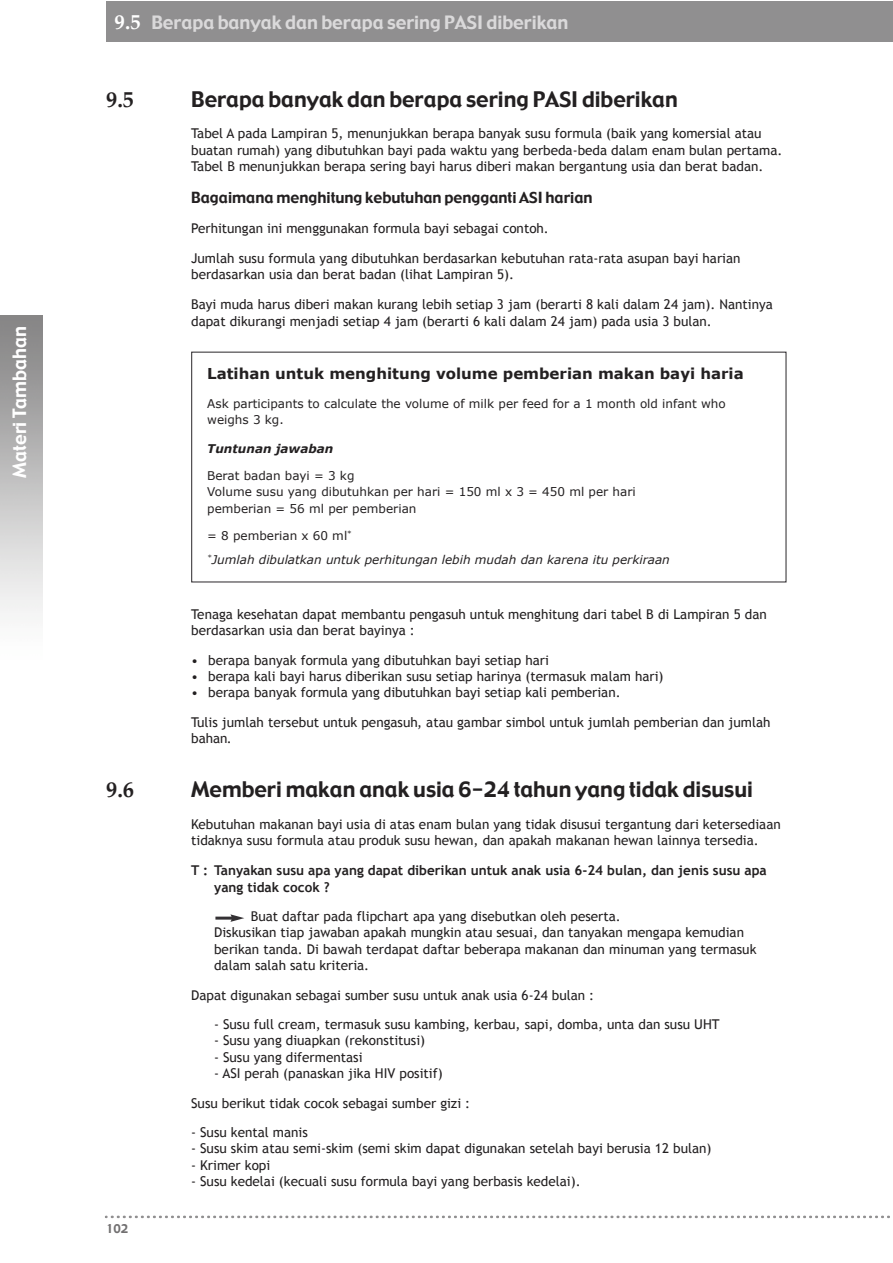
<style>
.page{position:relative;width:893px;height:1263px;background:#fff}
.page>*{position:absolute;margin:0;border:0;box-sizing:border-box;transform-origin:0 0}
.t1{font:700 22.5px "Palatino";color:#232021}
.t2{font:21px "Gadget";color:#232021}
.t3{font:18px "Gadget";color:#dad9da}
.t4{font:18px "Gadget";color:#fff}
.t5{font:700 15px "Verdana";color:#232021}
.t6{font:15px "Gadget";color:#232021}
.t7{font:13.5px/16.5px "Trebuchet MS";color:#232021}
.t8{font:700 13.5px/16.5px "Trebuchet MS";color:#232021}
.t9{font:12px/16.5px "Verdana";color:#232021}
.t10{font:italic 12px/24px "Verdana";color:#232021}
.t11{font:italic 700 12px "Verdana";color:#232021}
.t12{font:12px "Gadget";color:#727071}
.s1{font-family:"Palatino";font-weight:700;font-size:21px;color:#fff}
.s2{font-style:normal}
</style>
<div class="page">
<div style="left:106px;top:1px;width:787px;height:40px;background:#908f90"></div>
<svg style="left:105px;top:1215px;width:785px;height:3px"></svg>
<svg style="left:215px;top:914px;width:29px;height:8px"></svg>
<h3 class="t4" style="left:8px;top:478px;width:153px;rotate:-90deg">Materi Tambahan</h3>
<h3 class="t3" style="left:115px;top:11px;width:455px"><span class="s1">9.5</span> Berapa banyak dan berapa sering PASI diberikan</h3>
<h1 class="t1" style="left:106px;top:88px;width:30px">9.5</h1>
<h2 class="t2" style="left:191px;top:86px;width:488px">Berapa banyak dan berapa sering PASI diberikan</h2>
<p class="t7" style="left:191px;top:125px;width:593px">Tabel A pada Lampiran 5, menunjukkan berapa banyak susu formula (baik yang komersial atau buatan rumah) yang dibutuhkan bayi pada waktu yang berbeda-beda dalam enam bulan pertama.<br>Tabel B menunjukkan berapa sering bayi harus diberi makan bergantung usia dan berat badan.</p>
<p class="t6" style="left:191px;top:188px;width:403px">Bagaimana menghitung kebutuhan pengganti ASI harian</p>
<p class="t7" style="left:191px;top:220px;width:359px">Perhitungan ini menggunakan formula bayi sebagai contoh.</p>
<p class="t7" style="left:191px;top:250px;width:551px">Jumlah susu formula yang dibutuhkan berdasarkan kebutuhan rata-rata asupan bayi harian berdasarkan usia dan berat badan (lihat Lampiran 5).</p>
<p class="t7" style="left:191px;top:296px;width:583px">Bayi muda harus diberi makan kurang lebih setiap 3 jam (berarti 8 kali dalam 24 jam). Nantinya dapat dikurangi menjadi setiap 4 jam (berarti 6 kali dalam 24 jam) pada usia 3 bulan.</p>
<p class="t5" style="left:207px;top:364px;width:538px">Latihan untuk menghitung volume pemberian makan bayi haria</p>
<p class="t9" style="left:207px;top:395px;width:520px">Ask participants to calculate the volume of milk per feed for a 1 month old infant who weighs 3 kg.</p>
<p class="t11" style="left:207px;top:441px;width:128px">Tuntunan jawaban</p>
<p class="t9" style="left:207px;top:467px;width:430px">Berat badan bayi = 3 kg<br>Volume susu yang dibutuhkan per hari = 150 ml x 3 = 450 ml per hari pemberian = 56 ml per pemberian</p>
<p class="t10" style="left:207px;top:523px;width:464px"><span class="s2">= 8 pemberian x 60 ml</span><sup>*<br></sup><sup>*</sup>Jumlah dibulatkan untuk perhitungan lebih mudah dan karena itu perkiraan</p>
<p class="t7" style="left:191px;top:606px;width:577px">Tenaga kesehatan dapat membantu pengasuh untuk menghitung dari tabel B di Lampiran 5 dan berdasarkan usia dan berat bayinya :</p>
<p class="t7" style="left:191px;top:652px;width:359px">• berapa banyak formula yang dibutuhkan bayi setiap hari</p>
<p class="t7" style="left:191px;top:668px;width:474px">• berapa kali bayi harus diberikan susu setiap harinya (termasuk malam hari)</p>
<p class="t7" style="left:191px;top:677px;width:581px;line-height:29.7px">• berapa banyak formula yang dibutuhkan bayi setiap kali pemberian.<br>Tulis jumlah tersebut untuk pengasuh, atau gambar simbol untuk jumlah pemberian dan jumlah</p>
<p class="t7" style="left:191px;top:730px;width:42px">bahan.</p>
<h1 class="t1" style="left:106px;top:778px;width:30px">9.6</h1>
<h2 class="t2" style="left:191px;top:776px;width:563px">Memberi makan anak usia 6-24 tahun yang tidak disusui</h2>
<p class="t7" style="left:191px;top:815px;width:591px">Kebutuhan makanan bayi usia di atas enam bulan yang tidak disusui tergantung dari ketersediaan tidaknya susu formula atau produk susu hewan, dan apakah makanan hewan lainnya tersedia.</p>
<p class="t8" style="left:214px;top:862px;width:554px;text-indent:-23px">T : Tanyakan susu apa yang dapat diberikan untuk anak usia 6-24 bulan, dan jenis susu apa yang tidak cocok ?</p>
<p class="t7" style="left:214px;top:908px;width:544px;text-indent:37px">Buat daftar pada flipchart apa yang disebutkan oleh peserta.<br>Diskusikan tiap jawaban apakah mungkin atau sesuai, dan tanyakan mengapa kemudian berikan tanda. Di bawah terdapat daftar beberapa makanan dan minuman yang termasuk dalam salah satu kriteria.</p>
<p class="t7" style="left:191px;top:986px;width:405px">Dapat digunakan sebagai sumber susu untuk anak usia 6-24 bulan :</p>
<p class="t7" style="left:214px;top:1016px;width:507px">- Susu full cream, termasuk susu kambing, kerbau, sapi, domba, unta dan susu UHT</p>
<p class="t7" style="left:214px;top:1032px;width:213px">- Susu yang diuapkan (rekonstitusi)</p>
<p class="t7" style="left:214px;top:1049px;width:150px">- Susu yang difermentasi</p>
<p class="t7" style="left:214px;top:1065px;width:230px">- ASI perah (panaskan jika HIV positif)</p>
<p class="t7" style="left:191px;top:1094px;width:281px">Susu berikut tidak cocok sebagai sumber gizi :</p>
<p class="t7" style="left:191px;top:1124px;width:118px">- Susu kental manis</p>
<p class="t7" style="left:191px;top:1140px;width:522px">- Susu skim atau semi-skim (semi skim dapat digunakan setelah bayi berusia 12 bulan)</p>
<p class="t7" style="left:191px;top:1157px;width:81px">- Krimer kopi</p>
<p class="t7" style="left:191px;top:1173px;width:391px">- Susu kedelai (kecuali susu formula bayi yang berbasis kedelai).</p>
<p class="t12" style="left:106px;top:1221px;width:24px">102</p>
</div>
